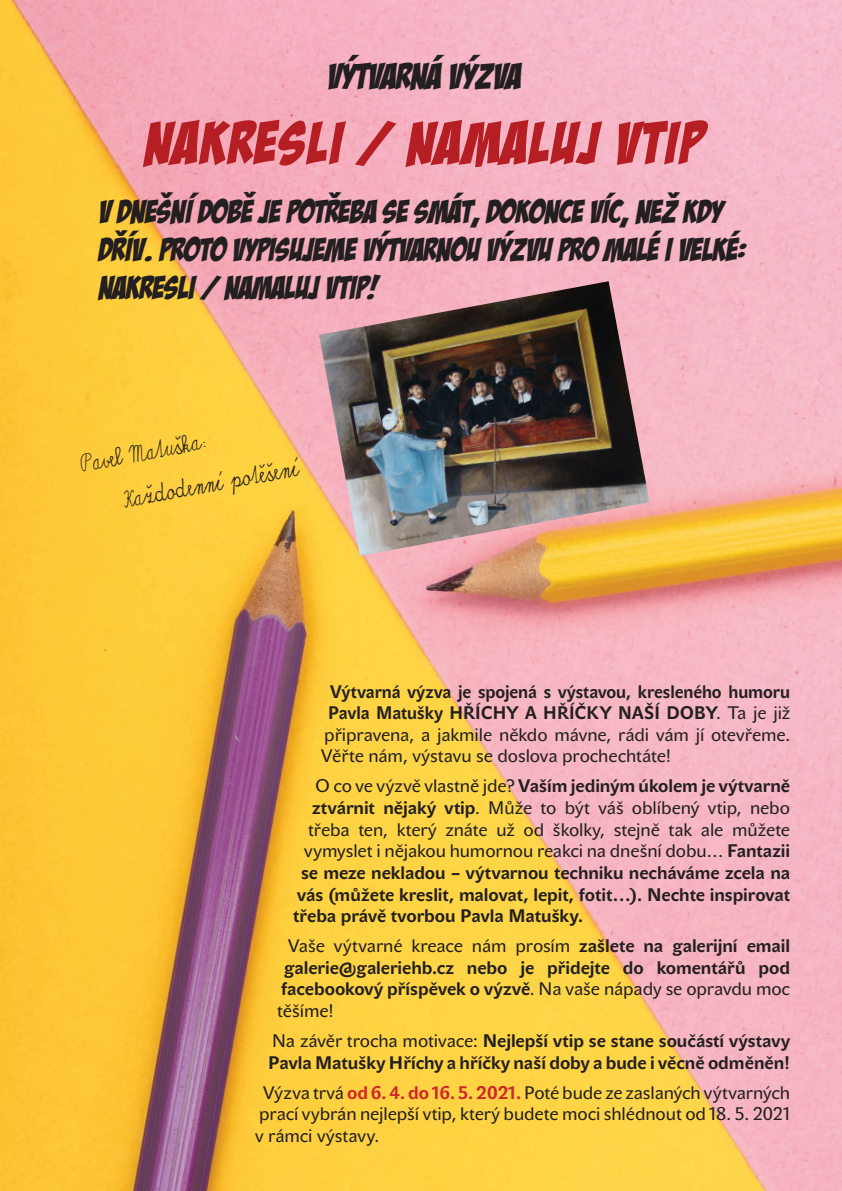
<style>
.page{position:relative;width:842px;height:1191px;background:#fff}
.page>*{position:absolute;margin:0;border:0;box-sizing:border-box;transform-origin:0 0}
.t1{font:60px "Bada Boom CE";letter-spacing:.04em;color:#b51f23}
.t2{font:36px/43.7px "skolacek CE";color:#231f20}
.t3{font:36px "Bada Boom CE";color:#231f20}
.t4{font:32px/38.4px "Bada Boom CE";color:#231f20}
.t5{font:18px/21.6px "John Sans Text Pro";letter-spacing:-.005em;color:#231f20;text-align:justify}
.t6{font:700 18px/21.6px "John Sans Text Pro";color:#231f20}
.t7{font:700 18px "John Sans Text Pro";color:#231f20;scale:.95 1}
.s1{font-weight:400}
.s2{font-weight:700}
.s3{font-weight:700;color:#d1232a}
</style>
<div class="page">
<img style="left:0;top:0;width:842px;height:1191px">
<img style="left:319px;top:281px;width:330px;height:275px">
<h2 class="t3" style="left:328px;top:51px;width:195px">VÝTVARNÁ VÝZVA</h2>
<h1 class="t1" style="left:145px;top:102px;width:559px">NAKRESLI / NAMALUJ VTIP</h1>
<h3 class="t4" style="left:99px;top:190px;width:648px">V DNEŠNÍ DOBĚ JE POTŘEBA SE SMÁT, DOKONCE VÍC, NEŽ KDY<br>DŘÍV. PROTO VYPISUJEME VÝTVARNOU VÝZVU PRO MALÉ I VELKÉ:<br>NAKRESLI / NAMALUJ VTIP!</h3>
<h2 class="t2" style="left:111px;top:436px;width:180px;text-indent:-36px;rotate:-11deg">Pavel Matuška:<br>Každodenní potěšení</h2>
<p class="t7" style="left:330px;top:680px;width:486px">Výtvarná výzva je spojená s výstavou, kresleného humoru</p>
<p class="t7" style="left:328px;top:702px;width:488px">Pavla Matušky HŘÍCHY A HŘÍČKY NAŠÍ DOBY<span class="s1">. Ta je již</span></p>
<p class="t5" style="left:324px;top:724px;width:468px">připravena, a jakmile někdo mávne, rádi vám jí otevřeme.</p>
<p class="t5" style="left:321px;top:746px;width:352px">Věřte nám, výstavu se doslova prochechtáte!</p>
<p class="t6" style="left:315px;top:776px;width:476px"><span class="s1">O co ve výzvě vlastně jde?</span> Vaším jediným úkolem je výtvarně</p>
<p class="t5" style="left:312px;top:797px;width:479px"><span class="s2">ztvárnit nějaký vtip</span>. Může to být váš oblíbený vtip, nebo</p>
<p class="t5" style="left:308px;top:819px;width:483px">třeba ten, který znáte už od školky, stejně tak ale můžete</p>
<p class="t5" style="left:304px;top:840px;width:487px">vymyslet i nějakou humornou reakci na dnešní dobu… <span class="s2">Fantazii</span></p>
<p class="t6" style="left:301px;top:862px;width:490px">se meze nekladou – výtvarnou techniku necháváme zcela na</p>
<p class="t6" style="left:297px;top:884px;width:495px">vás (můžete kreslit, malovat, lepit, fotit…). Nechte inspirovat</p>
<p class="t6" style="left:293px;top:905px;width:291px">třeba právě tvorbou Pavla Matušky.</p>
<p class="t5" style="left:288px;top:935px;width:503px">Vaše výtvarné kreace nám prosím <span class="s2">zašlete na galerijní email</span></p>
<p class="t6" style="left:284px;top:957px;width:507px">galerie@galeriehb.cz nebo je přidejte do komentářů pod</p>
<p class="t6" style="left:281px;top:978px;width:510px">facebookový příspěvek o výzvě<span class="s1">. Na vaše nápady se opravdu moc</span></p>
<p class="t5" style="left:277px;top:1000px;width:59px">těšíme!</p>
<p class="t6" style="left:268px;top:1030px;width:523px"><span class="s1">Na závěr trocha motivace:</span> Nejlepší vtip se stane součástí výstavy<br>Pavla Matušky Hříchy a hříčky naší doby a bude i věcně odměněn!</p>
<p class="t5" style="left:255px;top:1082px;width:537px;text-indent:8px">Výzva trvá <span class="s3">od 6. 4. do 16. 5. 2021.</span> Poté bude ze zaslaných výtvarných prací vybrán nejlepší vtip, který budete moci shlédnout od 18. 5. 2021 v rámci výstavy.</p>
</div>
